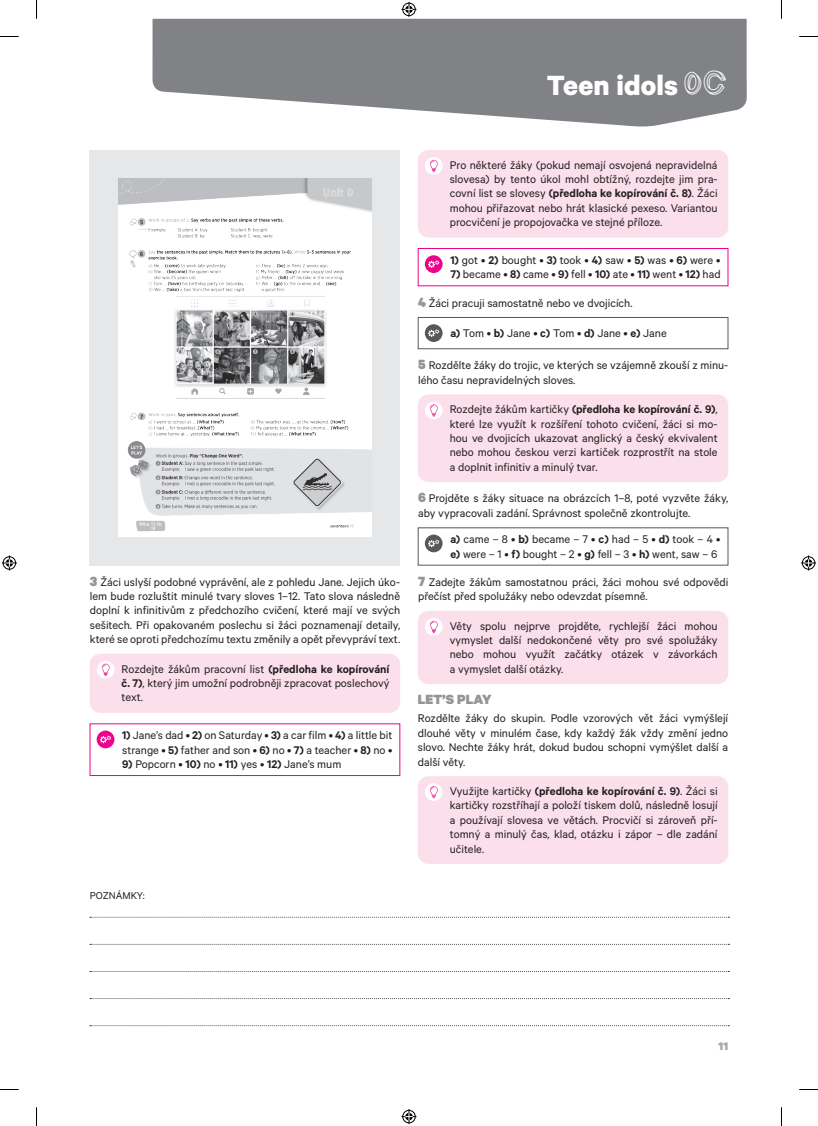
<style>
.page{position:relative;width:818px;height:1126px;background:#fff}
.page>*{position:absolute;margin:0;border:0;box-sizing:border-box;transform-origin:0 0}
.t1{font:700 31.25px "Calibre";letter-spacing:.005em;color:#fff}
.t2{font:900 15px "Calibre";color:#939598}
.t3{font:12.5px/14.4px "Calibre";color:#231f20;text-align:justify}
.t4{font:900 12.5px "Calibre";color:#a8a9ad}
.t5{font:11.25px "Calibre";color:#231f20}
.s1{font-family:"Pastel Block";font-weight:400;font-size:28.75px}
.s2{font-weight:900;font-size:15px;color:#939598}
.s3{font-weight:600}
</style>
<div class="page">
<svg style="left:152px;top:19px;width:594px;height:108px;fill:#808285"></svg>
<div style="left:90px;top:150px;width:310px;height:415px;background:#e6e7e9"></div>
<img style="left:118px;top:178px;width:253px;height:358px">
<svg style="left:90px;top:916px;width:639px;height:1px"></svg>
<svg style="left:90px;top:943px;width:639px;height:1px"></svg>
<svg style="left:90px;top:971px;width:639px;height:1px"></svg>
<svg style="left:90px;top:998px;width:639px;height:1px"></svg>
<svg style="left:90px;top:1025px;width:639px;height:1px"></svg>
<div style="left:97px;top:730px;width:17px;height:18px;background:#ed028c;border-radius:50%"></div>
<svg style="left:100px;top:735px;width:11px;height:8px"></svg>
<div style="left:417px;top:248px;width:310px;height:38px;border:1px solid #ed028c"></div>
<div style="left:424px;top:255px;width:18px;height:18px;background:#ed028c;border-radius:50%"></div>
<svg style="left:428px;top:260px;width:11px;height:8px"></svg>
<div style="left:417px;top:317px;width:310px;height:32px;border:1px solid #57585a"></div>
<div style="left:424px;top:324px;width:18px;height:18px;background:#57585a;border-radius:50%"></div>
<svg style="left:428px;top:329px;width:11px;height:8px"></svg>
<div style="left:417px;top:527px;width:310px;height:38px;border:1px solid #57585a"></div>
<div style="left:424px;top:534px;width:18px;height:18px;background:#57585a;border-radius:50%"></div>
<svg style="left:428px;top:539px;width:11px;height:8px"></svg>
<div style="left:90px;top:653px;width:310px;height:59px;background:#fbdfeb;border-radius:11px"></div>
<div style="left:97px;top:660px;width:17px;height:18px;background:#fff;border-radius:50%"></div>
<svg style="left:102px;top:663px;width:7px;height:13px"></svg>
<div style="left:417px;top:150px;width:310px;height:87px;background:#fbdfeb;border-radius:11px"></div>
<div style="left:424px;top:157px;width:18px;height:18px;background:#fff;border-radius:50%"></div>
<svg style="left:430px;top:160px;width:7px;height:12px"></svg>
<div style="left:417px;top:394px;width:310px;height:88px;background:#fbdfeb;border-radius:11px"></div>
<svg style="left:424px;top:401px;width:18px;height:18px"></svg>
<svg style="left:429px;top:404px;width:8px;height:12px"></svg>
<div style="left:417px;top:610px;width:310px;height:74px;background:#fbdfeb;border-radius:11px"></div>
<div style="left:424px;top:618px;width:18px;height:17px;background:#fff;border-radius:50%"></div>
<svg style="left:430px;top:620px;width:7px;height:13px"></svg>
<div style="left:417px;top:776px;width:310px;height:87px;background:#fbdfeb;border-radius:11px"></div>
<div style="left:424px;top:783px;width:18px;height:18px;background:#fff;border-radius:50%"></div>
<svg style="left:430px;top:786px;width:7px;height:12px"></svg>
<svg style="left:0;top:36px;width:19px;height:1px"></svg>
<svg style="left:799px;top:36px;width:18px;height:1px"></svg>
<svg style="left:0;top:1089px;width:19px;height:1px"></svg>
<svg style="left:799px;top:1089px;width:18px;height:1px"></svg>
<svg style="left:36px;top:0;width:1px;height:19px"></svg>
<svg style="left:36px;top:1107px;width:1px;height:18px"></svg>
<svg style="left:401px;top:2px;width:15px;height:15px"></svg>
<svg style="left:401px;top:1109px;width:15px;height:14px"></svg>
<svg style="left:2px;top:555px;width:15px;height:15px"></svg>
<svg style="left:801px;top:555px;width:14px;height:15px"></svg>
<h1 class="t1" style="left:546px;top:66px;width:183px">Teen idols <span class="s1">0C</span></h1>
<p class="t3" style="left:90px;top:574px;width:311px"><span class="s2">3</span> Žáci uslyší podobné vyprávění, ale z pohledu Jane. Jejich úko&shy;lem bude rozluštit minulé tvary sloves 1–12. Tato slova následně doplní k infinitivům z předchozího cvičení, které mají ve svých sešitech. Při opakovaném poslechu si žáci poznamenají detaily, které se oproti předchozímu textu změnily a opět převypráví text.</p>
<p class="t3" style="left:122px;top:661px;width:269px">Rozdejte žákům pracovní list <span class="s3">(předloha ke kopírování č. 7)</span>, který jim umožní podrobněji zpracovat poslechový text.</p>
<p class="t3" style="left:122px;top:727px;width:271px"><span class="s3">1)</span> Jane’s dad • <span class="s3">2)</span> on Saturday • <span class="s3">3)</span> a car film • <span class="s3">4)</span> a little bit strange • <span class="s3">5)</span> father and son • <span class="s3">6)</span> no • <span class="s3">7)</span> a teacher • <span class="s3">8)</span> no •</p>
<p class="t3" style="left:122px;top:756px;width:220px"><span class="s3">9)</span> Popcorn • <span class="s3">10)</span> no • <span class="s3">11)</span> yes • <span class="s3">12)</span> Jane’s mum</p>
<p class="t5" style="left:90px;top:889px;width:56px">POZNÁMKY:</p>
<p class="t3" style="left:449px;top:157px;width:269px">Pro některé žáky (pokud nemají osvojená nepravidelná slovesa) by tento úkol mohl obtížný, rozdejte jim pra&shy;covní list se slovesy <span class="s3">(předloha ke kopírování č. 8)</span>. Žáci mohou přiřazovat nebo hrát klasické pexeso. Variantou procvičení je propojovačka ve stejné příloze.</p>
<p class="t3" style="left:450px;top:252px;width:271px"><span class="s3">1)</span> got • <span class="s3">2)</span> bought • <span class="s3">3)</span> took • <span class="s3">4)</span> saw • <span class="s3">5)</span> was • <span class="s3">6)</span> were •</p>
<p class="t3" style="left:450px;top:267px;width:271px"><span class="s3">7)</span> became • <span class="s3">8)</span> came • <span class="s3">9)</span> fell • <span class="s3">10)</span> ate • <span class="s3">11)</span> went • <span class="s3">12)</span> had</p>
<p class="t3" style="left:418px;top:295px;width:216px"><span class="s2">4</span> Žáci pracuji samostatně nebo ve dvojicích.</p>
<p class="t3" style="left:450px;top:325px;width:218px"><span class="s3">a)</span> Tom • <span class="s3">b)</span> Jane • <span class="s3">c)</span> Tom • <span class="s3">d)</span> Jane • <span class="s3">e)</span> Jane</p>
<p class="t3" style="left:418px;top:358px;width:311px"><span class="s2">5</span> Rozdělte žáky do trojic, ve kterých se vzájemně zkouší z minu&shy;lého času nepravidelných sloves.</p>
<p class="t3" style="left:449px;top:401px;width:269px">Rozdejte žákům kartičky <span class="s3">(předloha ke kopírování č. 9)</span>, které lze využít k rozšíření tohoto cvičení, žáci si mo&shy;hou ve dvojicích ukazovat anglický a český ekvivalent nebo mohou českou verzi kartiček rozprostřít na stole a doplnit infinitiv a minulý tvar.</p>
<p class="t3" style="left:418px;top:491px;width:311px"><span class="s2">6</span> Projděte s žáky situace na obrázcích 1–8, poté vyzvěte žáky, aby vypracovali zadání. Správnost společně zkontrolujte.</p>
<p class="t3" style="left:450px;top:532px;width:271px"><span class="s3">a)</span> came – 8 • <span class="s3">b)</span> became – 7 • <span class="s3">c)</span> had – 5 • <span class="s3">d)</span> took – 4 • <span class="s3">e)</span> were – 1 • <span class="s3">f)</span> bought – 2 • <span class="s3">g)</span> fell – 3 • <span class="s3">h)</span> went, saw – 6</p>
<p class="t3" style="left:418px;top:574px;width:311px"><span class="s2">7</span> Zadejte žákům samostatnou práci, žáci mohou své odpovědi přečíst před spolužáky nebo odevzdat písemně.</p>
<p class="t3" style="left:449px;top:618px;width:269px">Věty spolu nejprve projděte, rychlejší žáci mohou vymyslet další nedokončené věty pro své spolužáky nebo mohou využít začátky otázek v závorkách a vymyslet další otázky.</p>
<p class="t2" style="left:417px;top:690px;width:75px">LET’S PLAY</p>
<p class="t3" style="left:417px;top:710px;width:311px">Rozdělte žáky do skupin. Podle vzorových vět žáci vymýšlejí dlouhé věty v minulém čase, kdy každý žák vždy změní jedno slovo. Nechte žáky hrát, dokud budou schopni vymýšlet další a další věty.</p>
<p class="t3" style="left:449px;top:783px;width:269px">Využijte kartičky <span class="s3">(předloha ke kopírování č. 9)</span>. Žáci si kartičky rozstříhají a položí tiskem dolů, následně losují a používají slovesa ve větách. Procvičí si zároveň pří&shy;tomný a minulý čas, klad, otázku i zápor – dle zadání učitele.</p>
<p class="t4" style="left:718px;top:1038px;width:11px">11</p>
</div>
